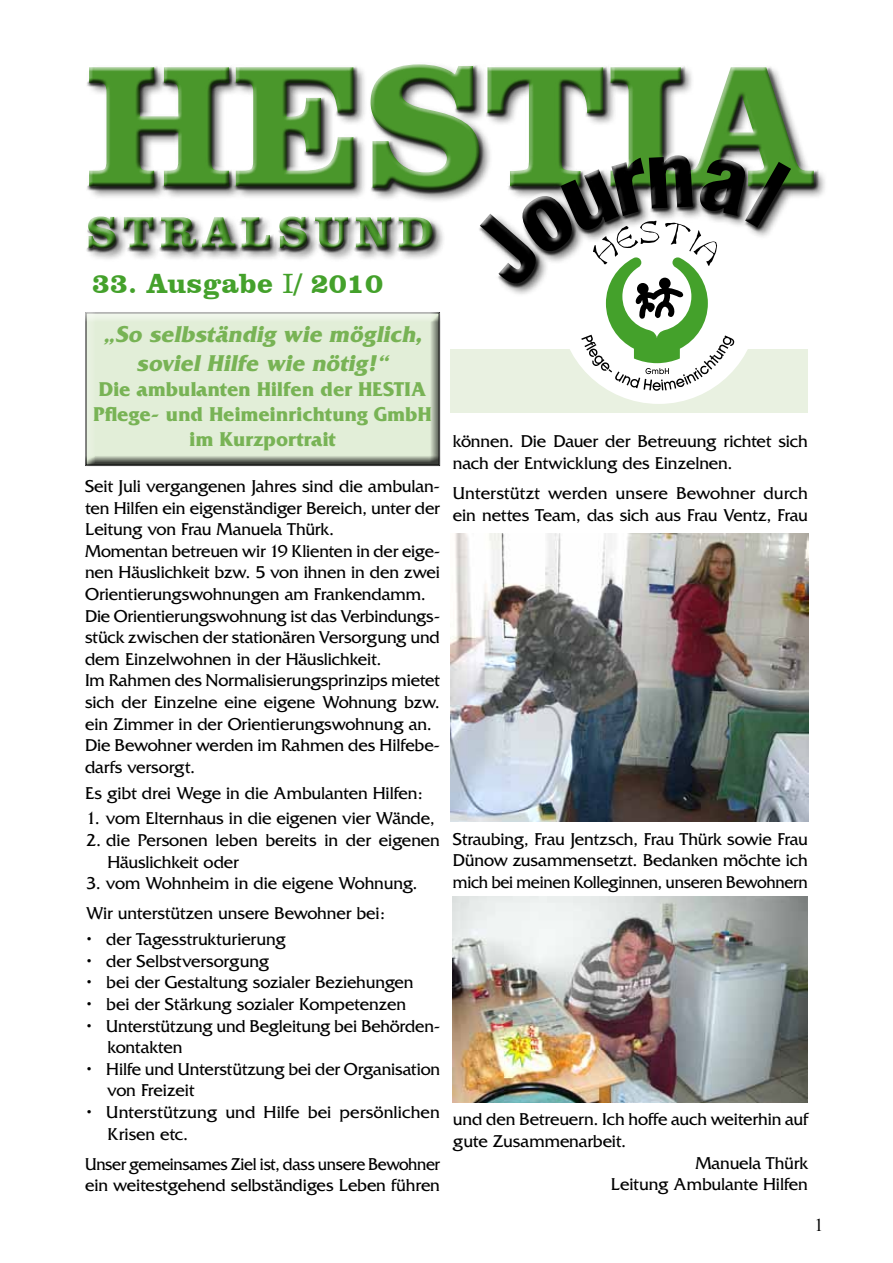
<style>
.page{position:relative;width:893px;height:1263px;background:#fff}
.page>*{position:absolute;margin:0;border:0;box-sizing:border-box;transform-origin:0 0}
.t1{font:700 28.5px "Clarendon BT";letter-spacing:.01em;color:#44a12b}
.t2{font:italic 700 24px/28.8px "Friz Quadrata";color:#78b355;text-align:center}
.t3{font:700 21px/25.2px "Friz Quadrata";letter-spacing:.005em;color:#78b355;text-align:center}
.t4{font:18px/21.6px "Friz Quadrata";letter-spacing:-.01em;color:#000}
.t5{font:18px/21.6px "Friz Quadrata";letter-spacing:-.01em;color:#000;scale:.95 1}
.t6{font:18px "Times New Roman";color:#000}
.s1{font-weight:300}
</style>
<div class="page">
<div style="left:451px;top:349px;width:357px;height:63px;background:#e9f1e1"></div>
<div style="left:559px;top:206px;width:199px;height:198px;background:#fff;border-radius:50%"></div>
<svg style="left:88px;top:64px;width:726px;height:327px"></svg>
<div style="left:82px;top:312px;width:359px;height:155px;background:#000;opacity:.75"></div>
<img style="left:453px;top:896px;width:355px;height:206px">
<img style="left:451px;top:534px;width:358px;height:287px">
<h1 class="t1" style="left:92px;top:265px;width:293px">33. Ausgabe <span class="s1">I</span>/ 2010</h1>
<h2 class="t2" style="left:103px;top:320px;width:325px">„So selbständig wie möglich, soviel Hilfe wie nötig!“</h2>
<p class="t3" style="left:94px;top:377px;width:340px">Die ambulanten Hilfen der HESTIA<br>Pflege- und Heimeinrichtung GmbH im Kurzportrait</p>
<p class="t4" style="left:85px;top:475px;width:357px">Seit Juli vergangenen Jahres sind die ambulan&shy;ten Hilfen ein eigenständiger Bereich, unter der Leitung von Frau Manuela Thürk.<br>Momentan betreuen wir 19 Klienten in der eige&shy;nen Häuslichkeit bzw. 5 von ihnen in den zwei Orientierungswohnungen am Frankendamm.<br>Die Orientierungswohnung ist das Verbindungs&shy;stück zwischen der stationären Versorgung und dem Einzelwohnen in der Häuslichkeit.<br>Im Rahmen des Normalisierungsprinzips mietet sich der Einzelne eine eigene Wohnung bzw. ein Zimmer in der Orientierungswohnung an.<br>Die Bewohner werden im Rahmen des Hilfebe&shy;darfs versorgt.</p>
<p class="t4" style="left:85px;top:782px;width:339px">Es gibt drei Wege in die Ambulanten Hilfen:</p>
<p class="t4" style="left:86px;top:808px;width:350px">1. vom Elternhaus in die eigenen vier Wände,</p>
<p class="t4" style="left:108px;top:829px;width:334px;text-indent:-21px">2. die Personen leben bereits in der eigenen<br>Häuslichkeit oder</p>
<p class="t4" style="left:86px;top:868px;width:333px;line-height:30.2px">3. vom Wohnheim in die eigene Wohnung.<br>Wir unterstützen unsere Bewohner bei:</p>
<p class="t4" style="left:86px;top:929px;width:201px">• der Tagesstrukturierung</p>
<p class="t4" style="left:86px;top:950px;width:184px">• der Selbstversorgung</p>
<p class="t4" style="left:86px;top:972px;width:329px">• bei der Gestaltung sozialer Beziehungen</p>
<p class="t4" style="left:86px;top:993px;width:322px">• bei der Stärkung sozialer Kompetenzen</p>
<p class="t4" style="left:108px;top:1015px;width:334px;text-indent:-21px">• Unterstützung und Begleitung bei Behörden&shy;kontakten</p>
<p class="t4" style="left:108px;top:1058px;width:334px;text-indent:-21px">• Hilfe und Unterstützung bei der Organisation von Freizeit</p>
<p class="t4" style="left:108px;top:1101px;width:334px;text-indent:-21px">• Unterstützung und Hilfe bei persönlichen<br>Krisen etc.</p>
<p class="t5" style="left:85px;top:1153px;width:375px">Unser gemeinsames Ziel ist, dass unsere Bewohner ein weitestgehend selbständiges Leben führen</p>
<p class="t4" style="left:453px;top:431px;width:356px">können. Die Dauer der Betreuung richtet sich nach der Entwicklung des Einzelnen.</p>
<p class="t4" style="left:453px;top:482px;width:357px">Unterstützt werden unsere Bewohner durch ein nettes Team, das sich aus Frau Ventz, Frau</p>
<p class="t4" style="left:453px;top:828px;width:357px;text-align:justify">Straubing, Frau Jentzsch, Frau Thürk sowie Frau Dünow zusammensetzt. Bedanken möchte ich mich bei meinen Kolleginnen, unseren Bewohnern</p>
<p class="t4" style="left:453px;top:1109px;width:357px">und den Betreuern. Ich hoffe auch weiterhin auf</p>
<p class="t4" style="left:453px;top:1130px;width:175px">gute Zusammenarbeit.</p>
<p class="t4" style="left:695px;top:1152px;width:114px">Manuela Thürk</p>
<p class="t4" style="left:611px;top:1174px;width:199px">Leitung Ambulante Hilfen</p>
<p class="t6" style="left:814px;top:1213px;width:10px">1</p>
</div>
